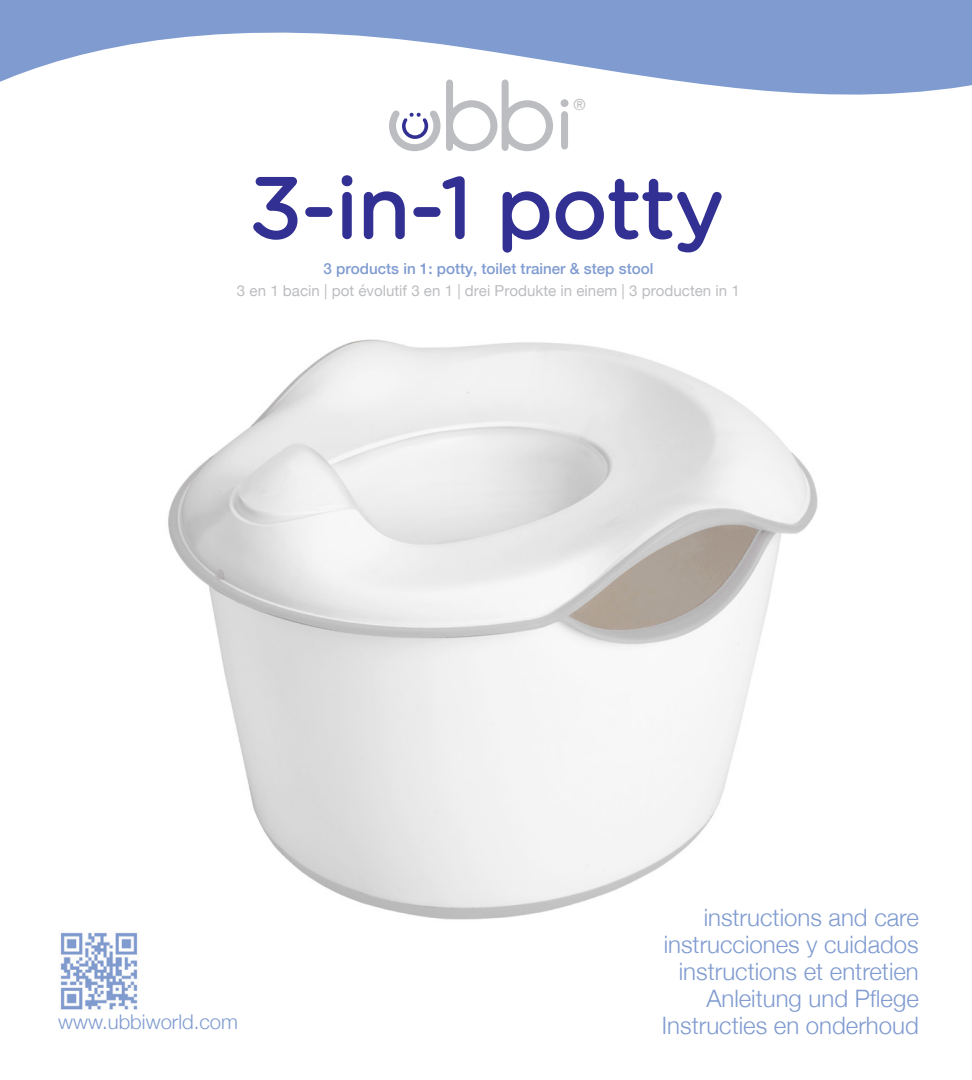
<style>
.page{position:relative;width:972px;height:1080px;background:#fff}
.page>*{position:absolute;margin:0;border:0;box-sizing:border-box;transform-origin:0 0}
.t1{font:84px "Gotham Rounded";color:#323092}
.t2{font:300 24px/27px "Helvetica Neue";color:#7f9bd0;text-align:right}
.t3{font:300 20.4px "Helvetica Neue";color:#7f9bd0}
.t4{font:500 15.3px "Helvetica Neue";color:#7f9bd0}
.t5{font:15.3px "Helvetica Neue";color:#bcbdc0}
.t6{font:15px "Helvetica Neue";color:#bcbdc0}
</style>
<div class="page">
<img style="left:168px;top:339px;width:650px;height:581px">
<svg style="left:0;top:0;width:972px;height:112px;fill:#7f9bd0"></svg>
<img style="left:60px;top:932px;width:78px;height:78px">
<svg style="left:253px;top:176px;width:45px;height:64px"></svg>
<div style="left:305px;top:207px;width:27px;height:10px;border:3px solid #323092;border-radius:3px"></div>
<div style="left:342px;top:175px;width:10px;height:11px;border:3px solid #323092;border-radius:4px"></div>
<div style="left:342px;top:192px;width:10px;height:47px;border:3px solid #323092;border-radius:3px"></div>
<svg style="left:363px;top:191px;width:42px;height:49px"></svg>
<div style="left:413px;top:207px;width:28px;height:10px;border:3px solid #323092;border-radius:3px"></div>
<svg style="left:442px;top:176px;width:23px;height:64px"></svg>
<svg style="left:502px;top:178px;width:220px;height:75px"></svg>
<svg style="left:561px;top:99px;width:7px;height:8px"></svg>
<div style="left:561px;top:111px;width:7px;height:39px;background:#bcbdc0;border-radius:4px"></div>
<svg style="left:389px;top:79px;width:164px;height:72px"></svg>
<p class="t5" style="left:573px;top:93px;width:14px">®</p>
<p class="t1" style="left:250px;top:150px;width:475px">3-in-1 potty</p>
<p class="t4" style="left:323px;top:256px;width:331px">3 products in 1: potty, toilet trainer &amp; step stool</p>
<p class="t6" style="left:237px;top:280px;width:504px">3 en 1 bacin | pot évolutif 3 en 1 | drei Produkte in einem | 3 producten in 1</p>
<p class="t2" style="left:664px;top:902px;width:257px">instructions and care instrucciones y cuidados instructions et entretien<br>Anleitung und Pflege</p>
<p class="t3" style="left:58px;top:1005px;width:181px">www.ubbiworld.com</p>
<p class="t2" style="left:662px;top:1010px;width:258px">Instructies en onderhoud</p>
</div>
